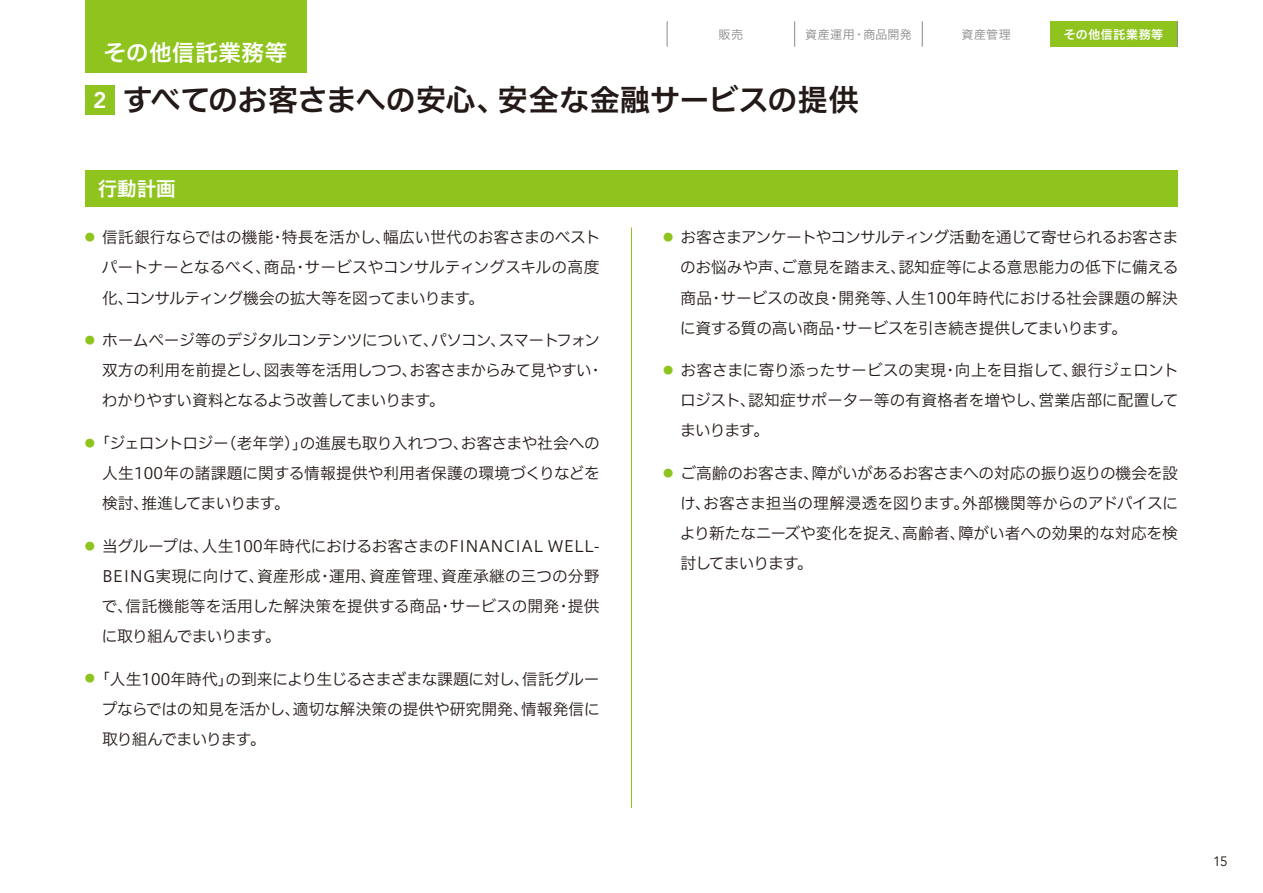
<style>
.page{position:relative;width:1263px;height:893px;background:#fff}
.page>*{position:absolute;margin:0;border:0;box-sizing:border-box;transform-origin:0 0}
.t1{font:30px "Hiragino UD Sans F Std N W6";color:#231916}
.t2{font:22.5px "Hiragino UD Sans F Std N W6";letter-spacing:.025em;color:#fff}
.t3{font:19.5px "Hiragino UD Sans F Std N W6";color:#fff}
.t4{font:15.75px/30px "Hiragino UD Sans F Std N W3";letter-spacing:-.02em;color:#231916;text-align:justify}
.t5{font:15.75px/30px "Hiragino UD Sans F Std N W3";letter-spacing:-.04em;color:#231916}
.t6{font:13.5px "Avenir LT Pro";color:#231916}
.t7{font:12px "Hiragino UD Sans F Std N W3";letter-spacing:.04em;color:#898989}
.t8{font:12px "Hiragino UD Sans F Std N W6";letter-spacing:.045em;color:#fff}
.s1{font-family:"Avenir LT Pro";font-weight:800;font-size:22.5px;color:#fff}
.s2{font-family:"Hiragino UD Sans F Std N W4";font-size:10.2px;color:#8fc41f}
</style>
<div class="page">
<div style="left:85px;top:0;width:221px;height:72px;background:#8fc41f"></div>
<div style="left:1050px;top:21px;width:127px;height:26px;background:#8fc41f"></div>
<svg style="left:1177px;top:21px;width:1px;height:26px"></svg>
<svg style="left:667px;top:21px;width:1px;height:26px"></svg>
<svg style="left:794px;top:21px;width:1px;height:26px"></svg>
<svg style="left:922px;top:21px;width:1px;height:26px"></svg>
<hr style="left:631px;top:227px;width:1px;height:581px;background:#8fc41f">
<div style="left:85px;top:85px;width:30px;height:30px;background:#8fc41f"></div>
<div style="left:85px;top:170px;width:1093px;height:37px;background:#8fc41f"></div>
<h2 class="t2" style="left:104px;top:35px;width:185px">その他信託業務等</h2>
<p class="t7" style="left:719px;top:25px;width:26px">販売</p>
<p class="t7" style="left:805px;top:25px;width:108px">資産運用・商品開発</p>
<p class="t7" style="left:961px;top:25px;width:51px">資産管理</p>
<p class="t8" style="left:1064px;top:25px;width:101px">その他信託業務等</p>
<h1 class="t1" style="left:93px;top:77px;width:767px"><span class="s1">2</span> すべてのお客さまへの安心、安全な金融サービスの提供</h1>
<p class="t3" style="left:98px;top:173px;width:79px">行動計画</p>
<p class="t4" style="left:102px;top:222px;width:500px;text-indent:-17px"><span class="s2">●</span> 信託銀行ならではの機能・特長を活かし、幅広い世代のお客さまのベストパートナーとなるべく、商品・サービスやコンサルティングスキルの高度化、コンサルティング機会の拡大等を図ってまいります。</p>
<p class="t5" style="left:102px;top:324px;width:503px;text-indent:-17px"><span class="s2">●</span> ホームページ等のデジタルコンテンツについて、パソコン、スマートフォン双方の利用を前提とし、図表等を活用しつつ、お客さまからみて見やすい・わかりやすい資料となるよう改善してまいります。</p>
<p class="t4" style="left:102px;top:427px;width:499px;text-indent:-17px"><span class="s2">●</span> ｢ジェロントロジー（老年学）」の進展も取り入れつつ、お客さまや社会への人生100年の諸課題に関する情報提供や利用者保護の環境づくりなどを検討、推進してまいります。</p>
<p class="t4" style="left:102px;top:530px;width:500px;text-indent:-17px"><span class="s2">●</span> 当グループは、人生100年時代におけるお客さまのFINANCIAL WELL-BEING実現に向けて、資産形成・運用、資産管理、資産承継の三つの分野で、信託機能等を活用した解決策を提供する商品・サービスの開発・提供に取り組んでまいります。</p>
<p class="t4" style="left:101px;top:663px;width:500px;text-indent:-16px"><span class="s2">●</span> ｢人生100年時代」の到来により生じるさまざまな課題に対し、信託グループならではの知見を活かし、適切な解決策の提供や研究開発、情報発信に取り組んでまいります。</p>
<p class="t4" style="left:680px;top:222px;width:500px;text-indent:-17px"><span class="s2">●</span> お客さまアンケートやコンサルティング活動を通じて寄せられるお客さまのお悩みや声、ご意見を踏まえ、認知症等による意思能力の低下に備える商品・サービスの改良・開発等、人生100年時代における社会課題の解決に資する質の高い商品・サービスを引き続き提供してまいります。</p>
<p class="t4" style="left:680px;top:354px;width:500px;text-indent:-17px"><span class="s2">●</span> お客さまに寄り添ったサービスの実現・向上を目指して、銀行ジェロントロジスト、認知症サポーター等の有資格者を増やし、営業店部に配置してまいります。</p>
<p class="t4" style="left:680px;top:457px;width:500px;text-indent:-16px"><span class="s2">●</span> ご高齢のお客さま、障がいがあるお客さまへの対応の振り返りの機会を設け、お客さま担当の理解浸透を図ります。外部機関等からのアドバイスにより新たなニーズや変化を捉え、高齢者、障がい者への効果的な対応を検討してまいります。</p>
<p class="t6" style="left:1213px;top:853px;width:16px">15</p>
</div>
